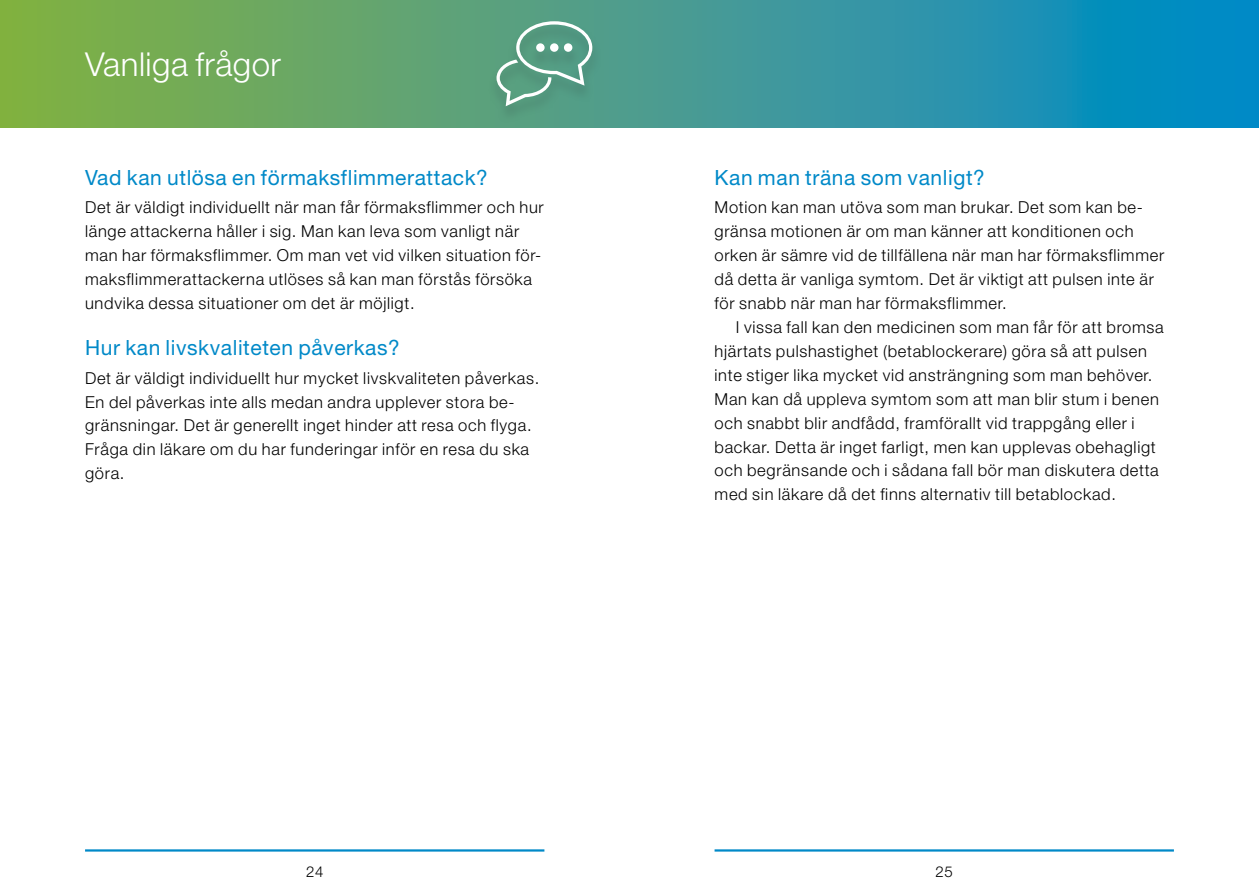
<style>
.page{position:relative;width:1259px;height:893px;background:#fff}
.page>*{position:absolute;margin:0;border:0;box-sizing:border-box;transform-origin:0 0}
.t1{font:300 33px "Helvetica Neue LT Std";letter-spacing:.015em;color:#fff}
.t2{font:21px "Helvetica Neue LT Std";letter-spacing:.03em;color:#0089c8}
.t3{font:300 16.5px/23.9px "Helvetica Neue LT Std";letter-spacing:.04em;color:#000}
.t4{font:300 15px "Helvetica Neue LT Std";color:#000}
</style>
<div class="page">
<svg style="left:0;top:0;width:1259px;height:128px;background:#459c8a"></svg>
<hr style="left:85px;top:849px;width:459px;height:3px;background:#0089c8">
<hr style="left:714px;top:849px;width:460px;height:3px;background:#0089c8">
<div style="left:487px;top:21px;width:114px;height:102px;background:#559e83"></div>
<svg style="left:496px;top:21px;width:96px;height:85px"></svg>
<h1 class="t1" style="left:85px;top:44px;width:197px">Vanliga frågor</h1>
<p class="t2" style="left:85px;top:165px;width:404px">Vad kan utlösa en förmaksflimmerattack?</p>
<p class="t3" style="left:85px;top:195px;width:460px">Det är väldigt individuellt när man får förmaksflimmer och hur länge attackerna håller i sig. Man kan leva som vanligt när man har förmaksflimmer. Om man vet vid vilken situation för&shy;maksflimmerattackerna utlöses så kan man förstås försöka undvika dessa situationer om det är möjligt.</p>
<p class="t2" style="left:85px;top:335px;width:316px">Hur kan livskvaliteten påverkas?</p>
<p class="t3" style="left:85px;top:365px;width:456px">Det är väldigt individuellt hur mycket livskvaliteten påverkas.<br>En del påverkas inte alls medan andra upplever stora be&shy;gränsningar. Det är generellt inget hinder att resa och flyga.<br>Fråga din läkare om du har funderingar inför en resa du ska göra.</p>
<p class="t2" style="left:714px;top:165px;width:272px">Kan man träna som vanligt?</p>
<p class="t3" style="left:714px;top:195px;width:451px">Motion kan man utöva som man brukar. Det som kan be&shy;gränsa motionen är om man känner att konditionen och orken är sämre vid de tillfällena när man har förmaksflimmer då detta är vanliga symtom. Det är viktigt att pulsen inte är för snabb när man har förmaksflimmer.</p>
<p class="t3" style="left:714px;top:315px;width:451px;text-indent:21px">I vissa fall kan den medicinen som man får för att bromsa hjärtats pulshastighet (betablockerare) göra så att pulsen inte stiger lika mycket vid ansträngning som man behöver.<br>Man kan då uppleva symtom som att man blir stum i benen och snabbt blir andfådd, framförallt vid trappgång eller i backar. Detta är inget farligt, men kan upplevas obehagligt och begränsande och i sådana fall bör man diskutera detta med sin läkare då det finns alternativ till betablockad.</p>
<p class="t4" style="left:306px;top:863px;width:19px">24</p>
<p class="t4" style="left:935px;top:863px;width:19px">25</p>
</div>
